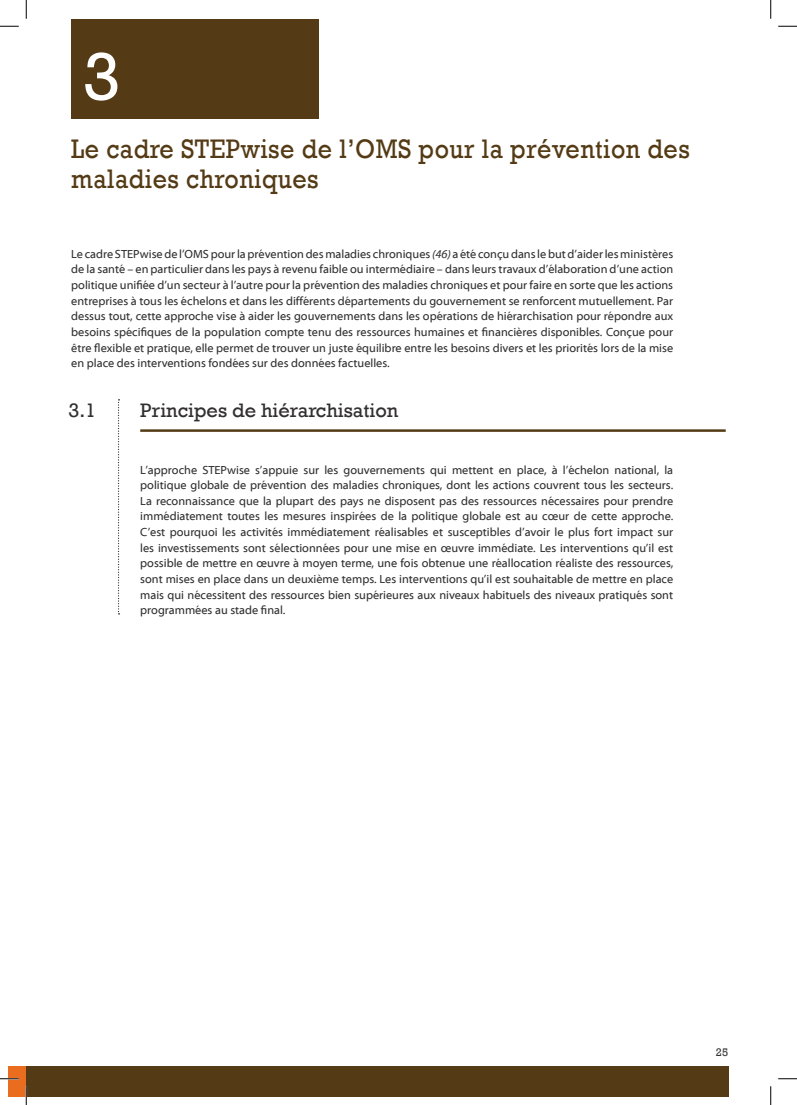
<style>
.page{position:relative;width:797px;height:1105px;background:#fff}
.page>*{position:absolute;margin:0;border:0;box-sizing:border-box;transform-origin:0 0}
.t1{font:68.75px "Rockwell";color:#fff}
.t2{font:27.5px/30px "Rockwell";letter-spacing:.02em;color:#543b15;scale:.91 1}
.t3{font:20px "Rockwell";color:#312f30}
.t4{font:11.88px/15.6px "Myriad Web Pro";color:#312f30;text-align:justify}
.t5{font:11.25px "Rockwell";color:#312f30}
.s1{font-style:italic}
</style>
<div class="page">
<svg style="left:118px;top:399px;width:1px;height:215px"></svg>
<div style="left:71px;top:19px;width:248px;height:100px;background:#543b15"></div>
<hr style="left:140px;top:429px;width:585px;height:3px;background:#543b15">
<div style="left:9px;top:1066px;width:720px;height:30px;background:#ea6d1f"></div>
<div style="left:26px;top:1066px;width:703px;height:30px;background:#543b15"></div>
<svg style="left:0;top:25px;width:19px;height:2px"></svg>
<svg style="left:778px;top:25px;width:19px;height:2px"></svg>
<svg style="left:0;top:1078px;width:19px;height:1px"></svg>
<svg style="left:778px;top:1078px;width:19px;height:1px"></svg>
<svg style="left:25px;top:0;width:2px;height:19px"></svg>
<svg style="left:25px;top:1086px;width:2px;height:19px"></svg>
<svg style="left:770px;top:0;width:1px;height:19px"></svg>
<svg style="left:770px;top:1086px;width:1px;height:19px"></svg>
<p class="t1" style="left:83px;top:37px;width:39px">3</p>
<p class="t2" style="left:71px;top:134px;width:681px">Le cadre STEPwise de l’OMS pour la prévention des maladies chroniques</p>
<p class="t4" style="left:71px;top:246px;width:603px">Le cadre STEPwise de l’OMS pour la prévention des maladies chroniques <span class="s1">(46)</span> a été conçu dans le but d’aider les ministères de la santé – en particulier dans les pays à revenu faible ou intermédiaire – dans leurs travaux d’élaboration d’une action politique unifiée d’un secteur à l’autre pour la prévention des maladies chroniques et pour faire en sorte que les actions entreprises à tous les échelons et dans les différents départements du gouvernement se renforcent mutuellement. Par dessus tout, cette approche vise à aider les gouvernements dans les opérations de hiérarchisation pour répondre aux besoins spécifiques de la population compte tenu des ressources humaines et financières disponibles. Conçue pour être flexible et pratique, elle permet de trouver un juste équilibre entre les besoins divers et les priorités lors de la mise en place des interventions fondées sur des données factuelles.</p>
<h3 class="t3" style="left:68px;top:398px;width:29px">3.1</h3>
<p class="t3" style="left:140px;top:398px;width:259px">Principes de hiérarchisation</p>
<p class="t4" style="left:140px;top:462px;width:534px">L’approche STEPwise s’appuie sur les gouvernements qui mettent en place, à l’échelon national, la politique globale de prévention des maladies chroniques, dont les actions couvrent tous les secteurs.<br>La reconnaissance que la plupart des pays ne disposent pas des ressources nécessaires pour prendre immédiatement toutes les mesures inspirées de la politique globale est au cœur de cette approche.<br>C’est pourquoi les activités immédiatement réalisables et susceptibles d’avoir le plus fort impact sur les investissements sont sélectionnées pour une mise en œuvre immédiate. Les interventions qu’il est possible de mettre en œuvre à moyen terme, une fois obtenue une réallocation réaliste des ressources, sont mises en place dans un deuxième temps. Les interventions qu’il est souhaitable de mettre en place mais qui nécessitent des ressources bien supérieures aux niveaux habituels des niveaux pratiqués sont programmées au stade final.</p>
<p class="t5" style="left:716px;top:1045px;width:14px">25</p>
</div>
